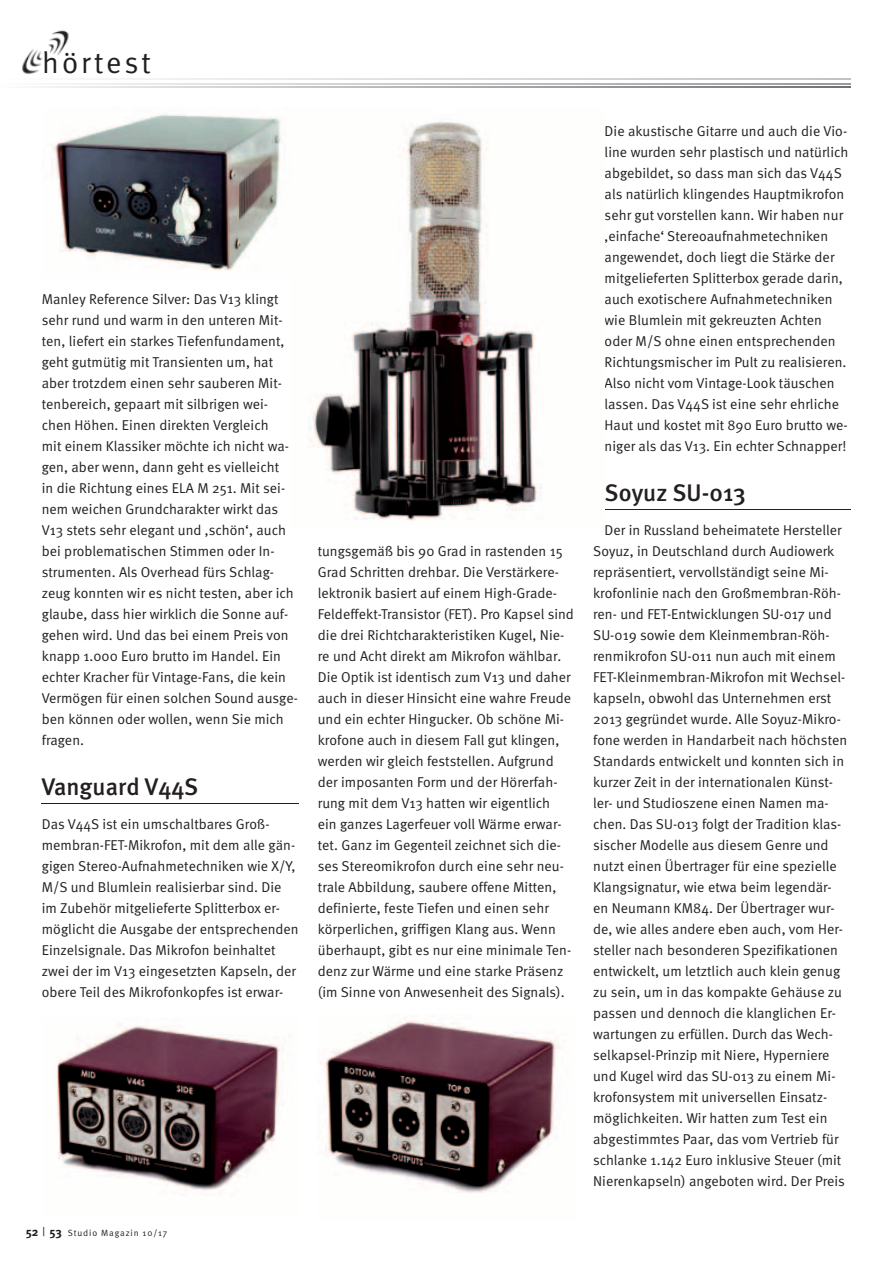
<style>
.page{position:relative;width:893px;height:1263px;background:#fff}
.page>*{position:absolute;margin:0;border:0;box-sizing:border-box;transform-origin:0 0}
.t1{font:30px "Meta Normal";letter-spacing:.1em;color:#231f20}
.t2{font:500 24px "Meta";letter-spacing:.005em;color:#231f20}
.t3{font:14.25px/21px "Meta Normal";letter-spacing:.005em;color:#231f20}
.t4{font:9px "Meta Normal";letter-spacing:.1em;color:#231f20}
.s1{font-family:"Meta";font-weight:700;font-size:12px}
.s2{font-family:"Meta Caps";font-size:12px}
</style>
<div class="page">
<hr style="left:42px;top:803px;width:257px;height:1px;background:#231f20">
<hr style="left:605px;top:509px;width:245px;height:1px;background:#231f20">
<img style="left:51px;top:113px;width:232px;height:158px">
<img style="left:308px;top:121px;width:234px;height:400px">
<img style="left:320px;top:1017px;width:239px;height:176px">
<img style="left:57px;top:1025px;width:233px;height:166px">
<img style="left:22px;top:30px;width:47px;height:44px">
<svg style="left:62px;top:83px;width:788px;height:2px"></svg>
<svg style="left:42px;top:87px;width:808px;height:1px"></svg>
<svg style="left:120px;top:79px;width:730px;height:1px"></svg>
<svg style="left:44px;top:51px;width:13px;height:23px"></svg>
<svg style="left:63px;top:52px;width:6px;height:22px"></svg>
<h1 class="t1" style="left:42px;top:45px;width:110px">hörtest</h1>
<p class="t3" style="left:42px;top:288px;width:258px">Manley Reference Silver: Das V13 klingt sehr rund und warm in den unteren Mit&shy;ten, liefert ein starkes Tiefenfundament, geht gutmütig mit Transienten um, hat aber trotzdem einen sehr sauberen Mit&shy;tenbereich, gepaart mit silbrigen wei&shy;chen Höhen. Einen direkten Vergleich<br>mit einem Klassiker möchte ich nicht wa&shy;gen, aber wenn, dann geht es vielleicht<br>in die Richtung eines ELA M 251. Mit sei&shy;nem weichen Grundcharakter wirkt das V13 stets sehr elegant und ‚schön‘, auch bei problematischen Stimmen oder In&shy;strumenten. Als Overhead fürs Schlag&shy;zeug konnten wir es nicht testen, aber ich glaube, dass hier wirklich die Sonne auf&shy;gehen wird. Und das bei einem Preis von knapp 1.000 Euro brutto im Handel. Ein echter Kracher für Vintage-Fans, die kein Vermögen für einen solchen Sound ausge&shy;ben können oder wollen, wenn Sie mich fragen.</p>
<h2 class="t2" style="left:42px;top:772px;width:158px">Vanguard V44S</h2>
<p class="t3" style="left:42px;top:813px;width:258px">Das V44S ist ein umschaltbares Groß&shy;membran-FET-Mikrofon, mit dem alle gän&shy;gigen Stereo-Aufnahmetechniken wie X/Y, M/S und Blumlein realisierbar sind. Die im Zubehör mitgelieferte Splitterbox er&shy;möglicht die Ausgabe der entsprechenden Einzelsignale. Das Mikrofon beinhaltet zwei der im V13 eingesetzten Kapseln, der obere Teil des Mikrofonkopfes ist erwar-</p>
<p class="t4" style="left:26px;top:1227px;width:143px"><span class="s1">52</span> <span class="s2">|</span> <span class="s1">53</span> Studio Magazin 10/17</p>
<p class="t3" style="left:318px;top:540px;width:258px">tungsgemäß bis 90 Grad in rastenden 15<br>Grad Schritten drehbar. Die Verstärkere&shy;lektronik basiert auf einem High-Grade-Feldeffekt-Transistor (FET). Pro Kapsel sind die drei Richtcharakteristiken Kugel, Nie&shy;re und Acht direkt am Mikrofon wählbar.<br>Die Optik ist identisch zum V13 und daher auch in dieser Hinsicht eine wahre Freude und ein echter Hingucker. Ob schöne Mi&shy;krofone auch in diesem Fall gut klingen, werden wir gleich feststellen. Aufgrund der imposanten Form und der Hörerfah&shy;rung mit dem V13 hatten wir eigentlich<br>ein ganzes Lagerfeuer voll Wärme erwar&shy;tet. Ganz im Gegenteil zeichnet sich die&shy;ses Stereomikrofon durch eine sehr neu&shy;trale Abbildung, saubere offene Mitten, definierte, feste Tiefen und einen sehr körperlichen, griffigen Klang aus. Wenn überhaupt, gibt es nur eine minimale Ten&shy;denz zur Wärme und eine starke Präsenz (im Sinne von Anwesenheit des Signals).</p>
<p class="t3" style="left:605px;top:120px;width:245px">Die akustische Gitarre und auch die Vio&shy;line wurden sehr plastisch und natürlich abgebildet, so dass man sich das V44S als natürlich klingendes Hauptmikrofon sehr gut vorstellen kann. Wir haben nur ‚einfache‘ Stereoaufnahmetechniken angewendet, doch liegt die Stärke der mitgelieferten Splitterbox gerade darin, auch exotischere Aufnahmetechniken wie Blumlein mit gekreuzten Achten oder M/S ohne einen entsprechenden Richtungsmischer im Pult zu realisieren.<br>Also nicht vom Vintage-Look täuschen lassen. Das V44S ist eine sehr ehrliche Haut und kostet mit 890 Euro brutto we&shy;niger als das V13. Ein echter Schnapper!</p>
<h2 class="t2" style="left:605px;top:478px;width:143px">Soyuz SU-013</h2>
<p class="t3" style="left:593px;top:519px;width:256px;text-indent:11px">Der in Russland beheimatete Hersteller Soyuz, in Deutschland durch Audiowerk repräsentiert, vervollständigt seine Mi&shy;krofonlinie nach den Großmembran-Röh&shy;ren- und FET-Entwicklungen SU-017 und SU-019 sowie dem Kleinmembran-Röh&shy;renmikrofon SU-011 nun auch mit einem FET-Kleinmembran-Mikrofon mit Wechsel&shy;kapseln, obwohl das Unternehmen erst 2013 gegründet wurde. Alle Soyuz-Mikro&shy;fone werden in Handarbeit nach höchsten Standards entwickelt und konnten sich in kurzer Zeit in der internationalen Künst&shy;ler- und Studioszene einen Namen ma&shy;chen. Das SU-013 folgt der Tradition klas&shy;sischer Modelle aus diesem Genre und nutzt einen Übertrager für eine spezielle Klangsignatur, wie etwa beim legendär&shy;en Neumann KM84. Der Übertrager wur&shy;de, wie alles andere eben auch, vom Her&shy;steller nach besonderen Spezifikationen entwickelt, um letztlich auch klein genug zu sein, um in das kompakte Gehäuse zu passen und dennoch die klanglichen Er&shy;wartungen zu erfüllen. Durch das Wech&shy;selkapsel-Prinzip mit Niere, Hyperniere und Kugel wird das SU-013 zu einem Mi&shy;krofonsystem mit universellen Einsatz&shy;möglichkeiten. Wir hatten zum Test ein abgestimmtes Paar, das vom Vertrieb für schlanke 1.142 Euro inklusive Steuer (mit Nierenkapseln) angeboten wird. Der Preis</p>
</div>
